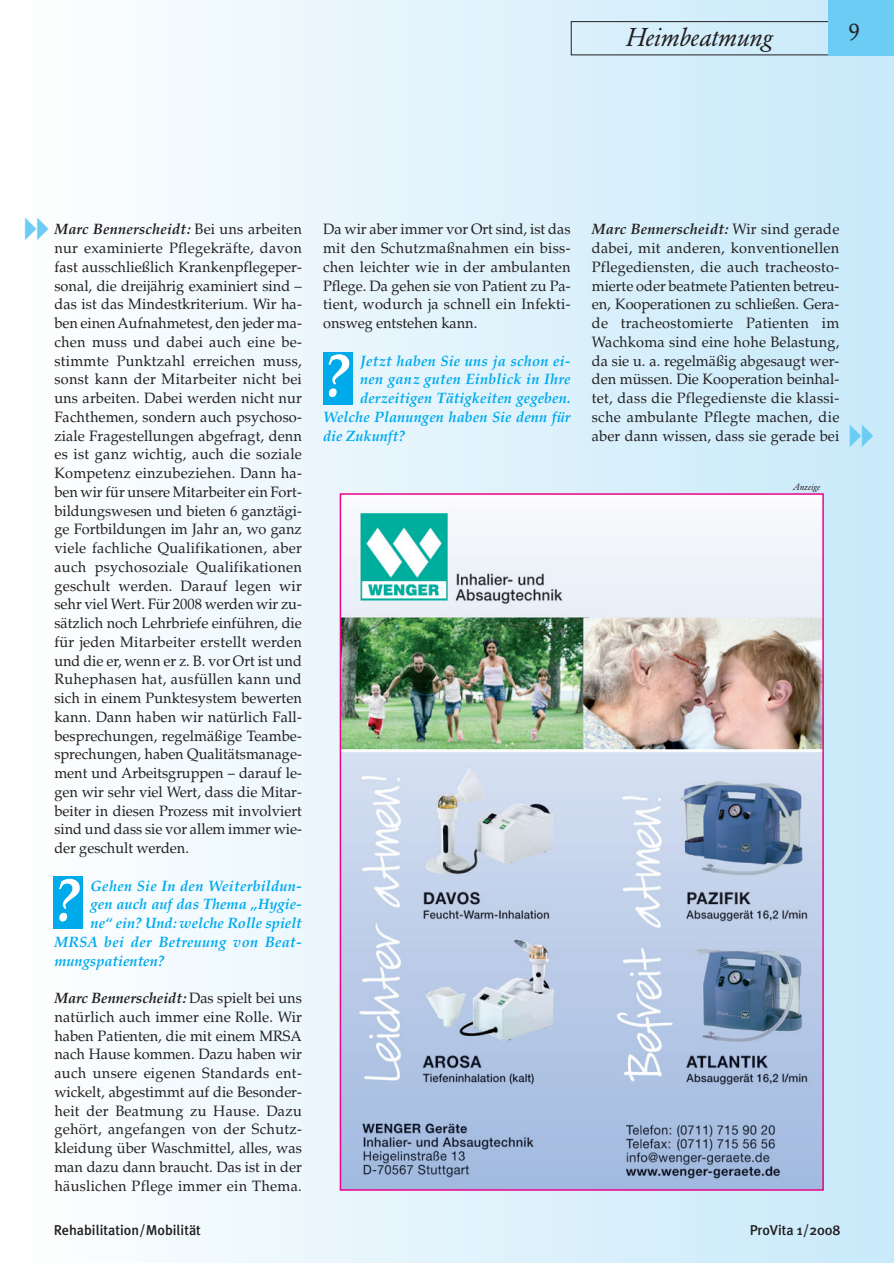
<style>
.page{position:relative;width:894px;height:1263px;background:#fff}
.page>*{position:absolute;margin:0;border:0;box-sizing:border-box;transform-origin:0 0}
.t1{font:italic 700 60px "Palatino";color:#fff}
.t2{font:italic 25.5px "Garamond BE";color:#231f20}
.t3{font:24px "Garamond BE";color:#231f20}
.t4{font:15px/18.6px "Palatino";letter-spacing:.01em;color:#231f20;text-align:justify}
.t5{font:italic 700 15px "Palatino";letter-spacing:.01em;color:#00aaeb}
.t6{font:500 14.4px "Meta Plus";color:#231f20}
.t7{font:italic 9px "Garamond BE";color:#231f20}
.s1{font-weight:700;font-style:italic}
</style>
<div class="page">
<div style="left:0;top:0;width:894px;height:1263px;background:linear-gradient(to right,#fffffe,#c7e9f9)"></div>
<div style="left:571px;top:21px;width:269px;height:34px;border:1px solid #231f20"></div>
<div style="left:828px;top:0;width:66px;height:55px;background:#6cccf4"></div>
<img style="left:343px;top:496px;width:478px;height:692px">
<div style="left:340px;top:493px;width:484px;height:698px;border:2px solid #ed028c"></div>
<div style="left:54px;top:877px;width:29px;height:52px;background:#00aaeb"></div>
<div style="left:323px;top:352px;width:30px;height:52px;background:#00aaeb"></div>
<svg style="left:850px;top:424px;width:23px;height:23px"></svg>
<svg style="left:25px;top:218px;width:24px;height:22px"></svg>
<h2 class="t2" style="left:626px;top:26px;width:148px">Heimbeatmung</h2>
<h3 class="t3" style="left:848px;top:22px;width:13px">9</h3>
<p class="t4" style="left:54px;top:222px;width:249px"><span class="s1">Marc Bennerscheidt:</span> Bei uns arbeiten nur examinierte Pflegekräfte, davon fast ausschließlich Krankenpflegeper&shy;sonal, die dreijährig examiniert sind – das ist das Mindestkriterium. Wir ha&shy;ben einen Aufnahmetest, den jeder ma&shy;chen muss und dabei auch eine be&shy;stimmte Punktzahl erreichen muss, sonst kann der Mitarbeiter nicht bei uns arbeiten. Dabei werden nicht nur Fachthemen, sondern auch psychoso&shy;ziale Fragestellungen abgefragt, denn es ist ganz wichtig, auch die soziale Kompetenz einzubeziehen. Dann ha&shy;ben wir für unsere Mitarbeiter ein Fort&shy;bildungswesen und bieten 6 ganztägi&shy;ge Fortbildungen im Jahr an, wo ganz viele fachliche Qualifikationen, aber auch psychosoziale Qualifikationen geschult werden. Darauf legen wir sehr viel Wert. Für 2008 werden wir zu&shy;sätzlich noch Lehrbriefe einführen, die für jeden Mitarbeiter erstellt werden und die er, wenn er z. B. vor Ort ist und Ruhephasen hat, ausfüllen kann und sich in einem Punktesystem bewerten kann. Dann haben wir natürlich Fall&shy;besprechungen, regelmäßige Teambe&shy;sprechungen, haben Qualitätsmanage&shy;ment und Arbeitsgruppen – darauf le&shy;gen wir sehr viel Wert, dass die Mitar&shy;beiter in diesen Prozess mit involviert sind und dass sie vor allem immer wie&shy;der geschult werden.</p>
<p class="t5" style="left:91px;top:880px;width:213px">Gehen Sie In den Weiterbildun-</p>
<p class="t5" style="left:91px;top:898px;width:213px">gen auch auf das Thema „Hygie-</p>
<p class="t5" style="left:91px;top:917px;width:213px">ne“ ein? Und: welche Rolle spielt</p>
<p class="t5" style="left:54px;top:936px;width:249px">MRSA bei der Betreuung von Beat-</p>
<p class="t5" style="left:54px;top:955px;width:111px">mungspatienten?</p>
<p class="t4" style="left:54px;top:990px;width:249px"><span class="s1">Marc Bennerscheidt:</span> Das spielt bei uns natürlich auch immer eine Rolle. Wir haben Patienten, die mit einem MRSA nach Hause kommen. Dazu haben wir auch unsere eigenen Standards ent&shy;wickelt, abgestimmt auf die Besonder&shy;heit der Beatmung zu Hause. Dazu gehört, angefangen von der Schutz&shy;kleidung über Waschmittel, alles, was man dazu dann braucht. Das ist in der häuslichen Pflege immer ein Thema.</p>
<h1 class="t1" style="left:54px;top:877px;width:27px">?</h1>
<p class="t4" style="left:323px;top:222px;width:249px">Da wir aber immer vor Ort sind, ist das mit den Schutzmaßnahmen ein biss&shy;chen leichter wie in der ambulanten Pflege. Da gehen sie von Patient zu Pa&shy;tient, wodurch ja schnell ein Infekti&shy;onsweg entstehen kann.</p>
<p class="t5" style="left:360px;top:355px;width:212px">Jetzt haben Sie uns ja schon ei-</p>
<p class="t5" style="left:360px;top:373px;width:212px">nen ganz guten Einblick in Ihre</p>
<p class="t5" style="left:360px;top:392px;width:212px">derzeitigen Tätigkeiten gegeben.</p>
<p class="t5" style="left:323px;top:411px;width:249px">Welche Planungen haben Sie denn für</p>
<p class="t5" style="left:323px;top:430px;width:83px">die Zukunft?</p>
<h1 class="t1" style="left:323px;top:352px;width:27px">?</h1>
<p class="t4" style="left:592px;top:222px;width:249px"><span class="s1">Marc Bennerscheidt:</span> Wir sind gerade dabei, mit anderen, konventionellen Pflegediensten, die auch tracheosto&shy;mierte oder beatmete Patienten betreu&shy;en, Kooperationen zu schließen. Gera&shy;de tracheostomierte Patienten im Wachkoma sind eine hohe Belastung, da sie u. a. regelmäßig abgesaugt wer&shy;den müssen. Die Kooperation beinhal&shy;tet, dass die Pflegedienste die klassi&shy;sche ambulante Pflegte machen, die aber dann wissen, dass sie gerade bei</p>
<p class="t7" style="left:793px;top:483px;width:29px">Anzeige</p>
<p class="t6" style="left:54px;top:1224px;width:149px">Rehabilitation/Mobilität</p>
<p class="t6" style="left:750px;top:1224px;width:93px">ProVita 1/2008</p>
</div>
